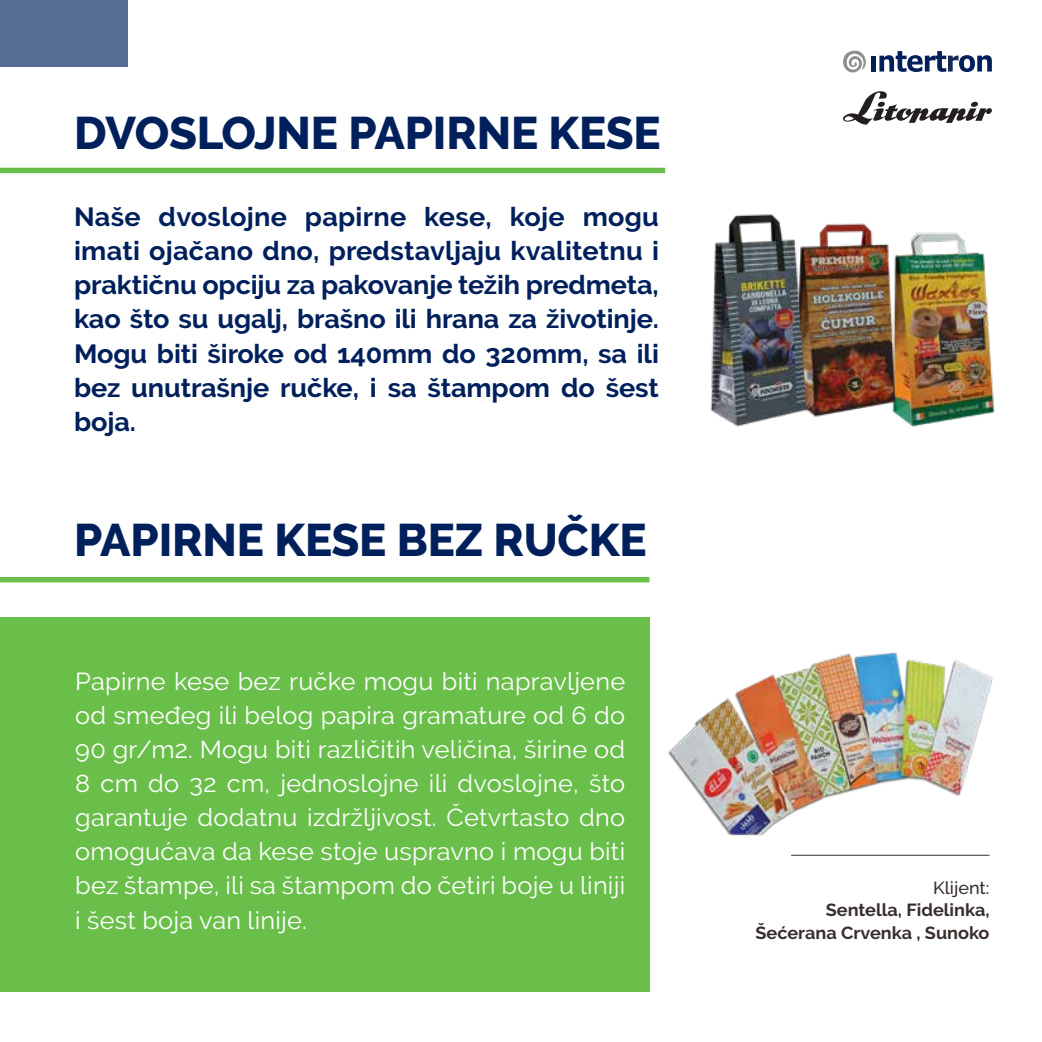
<style>
.page{position:relative;width:1042px;height:1042px;background:#fff}
.page>*{position:absolute;margin:0;border:0;box-sizing:border-box;transform-origin:0 0}
.t1{font:800 45.5px "Raleway";letter-spacing:-.005em;color:#00205c}
.t2{font:700 26.25px/34.1px "Raleway";letter-spacing:-.005em;color:#00205c;text-align:justify}
.t3{font:24.5px/34.1px "Raleway";letter-spacing:.01em;color:#fff;text-align:justify}
.t4{font:700 17.5px/22.8px "Raleway";color:#382f2d;text-align:right}
.t5{font:500 17.5px "Raleway";color:#382f2d}
</style>
<div class="page">
<img style="left:668px;top:652px;width:325px;height:184px">
<img style="left:929px;top:232px;width:66px;height:192px">
<img style="left:710px;top:214px;width:219px;height:213px">
<div style="left:0;top:617px;width:649px;height:374px;background:#6abf4b"></div>
<div style="left:0;top:0;width:128px;height:67px;background:#576c93"></div>
<svg style="left:843px;top:50px;width:23px;height:23px"></svg>
<svg style="left:879px;top:51px;width:113px;height:21px"></svg>
<div style="left:871px;top:56px;width:5px;height:16px;background:#00205c"></div>
<svg style="left:843px;top:91px;width:149px;height:34px"></svg>
<div style="left:0;top:168px;width:665px;height:5px;background:#6abf4b"></div>
<div style="left:0;top:577px;width:649px;height:5px;background:#6abf4b"></div>
<hr style="left:791px;top:855px;width:198px;height:1px;background:#333">
<h1 class="t1" style="left:74px;top:107px;width:588px">DVOSLOJNE PAPIRNE KESE</h1>
<p class="t2" style="left:74px;top:200px;width:586px">Naše dvoslojne papirne kese, koje mogu imati ojačano dno, predstavljaju kvalitetnu i praktičnu opciju za pakovanje težih predmeta, kao što su ugalj, brašno ili hrana za životinje.<br>Mogu biti široke od 140mm do 320mm, sa ili bez unutrašnje ručke, i sa štampom do šest boja.</p>
<h1 class="t1" style="left:74px;top:514px;width:574px">PAPIRNE KESE BEZ RUČKE</h1>
<p class="t3" style="left:75px;top:664px;width:551px">Papirne kese bez ručke mogu biti napravljene od smeđeg ili belog papira gramature od 6 do 90 gr/m2. Mogu biti različitih veličina, širine od 8 cm do 32 cm, jednoslojne ili dvoslojne, što garantuje dodatnu izdržljivost. Četvrtasto dno omogućava da kese stoje uspravno i mogu biti bez štampe, ili sa štampom do četiri boje u liniji i šest boja van linije.</p>
<p class="t5" style="left:933px;top:877px;width:58px">Klijent:</p>
<p class="t4" style="left:755px;top:899px;width:236px">Sentella, Fidelinka,<br>Šećerana Crvenka , Sunoko</p>
</div>
